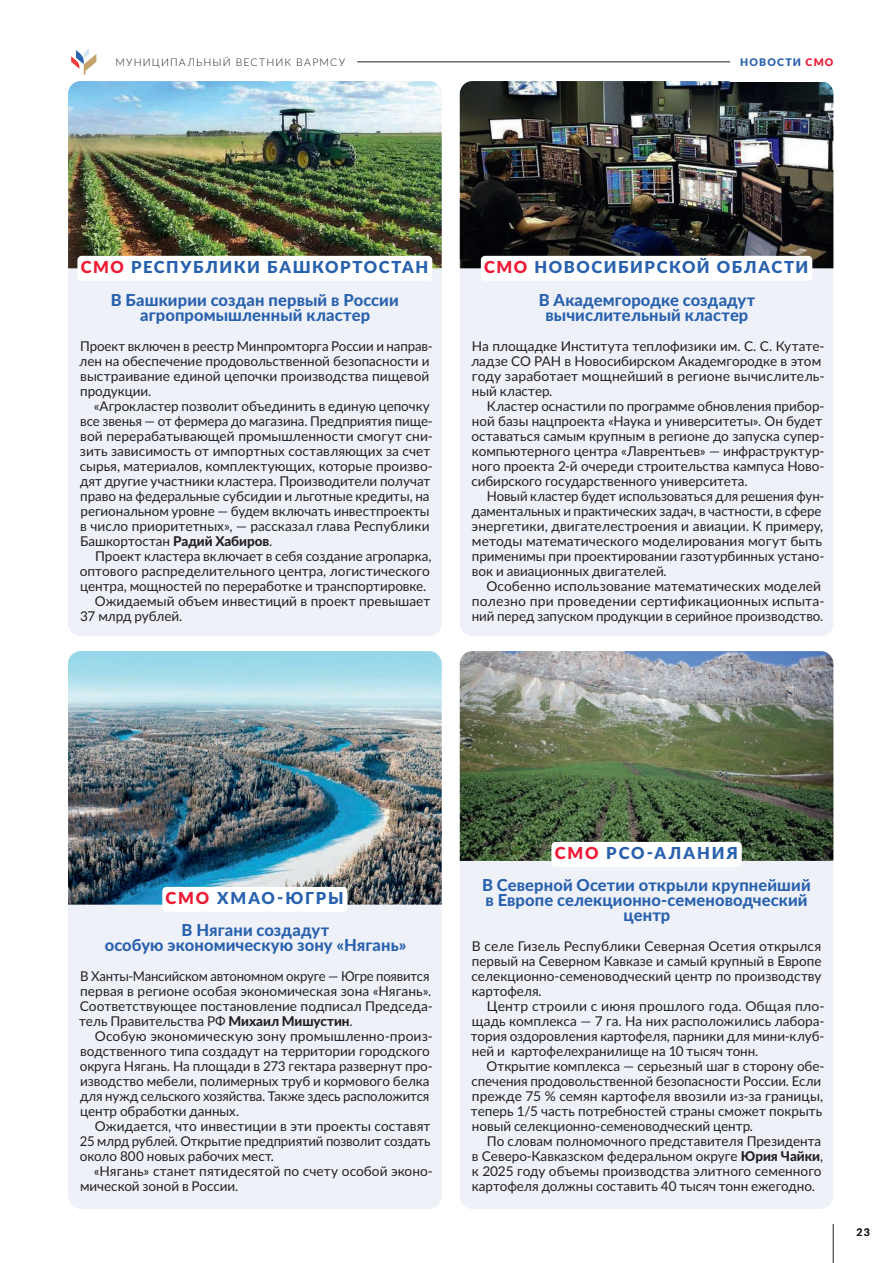
<style>
.page{position:relative;width:893px;height:1263px;background:#fff}
.page>*{position:absolute;margin:0;border:0;box-sizing:border-box;transform-origin:0 0}
.t1{font:800 16.5px/32.7px "Lato";letter-spacing:.005em;color:#2861ae;text-align:center}
.t2{font:13.5px/15px "Lato";color:#231f20}
.t3{font:300 10.5px "Lato";letter-spacing:.11em;color:#231f20}
.t4{font:900 10.5px "Lato";letter-spacing:.11em;color:#2861ae}
.t5{font:700 10.5px "Lato";color:#231f20}
.s1{color:#ed1a35}
.s2{font-weight:900;color:#ed1a35}
.s3{font-weight:900}
.s4{font-weight:800}
</style>
<div class="page">
<div style="left:68px;top:140px;width:374px;height:496px;background:#eff1f8;border-radius:13px"></div>
<div style="left:460px;top:140px;width:373px;height:496px;background:#eff1f8;border-radius:13px"></div>
<div style="left:68px;top:710px;width:374px;height:499px;background:#eff1f8;border-radius:13px"></div>
<div style="left:460px;top:710px;width:373px;height:499px;background:#eff1f8;border-radius:13px"></div>
<img style="left:68px;top:81px;width:374px;height:187px">
<img style="left:460px;top:81px;width:373px;height:187px">
<img style="left:68px;top:651px;width:374px;height:254px">
<img style="left:460px;top:651px;width:373px;height:210px">
<div style="left:77px;top:256px;width:355px;height:25px;background:#fff;border-radius:4px"></div>
<div style="left:481px;top:256px;width:331px;height:25px;background:#fff;border-radius:4px"></div>
<div style="left:162px;top:887px;width:185px;height:25px;background:#fff;border-radius:4px"></div>
<div style="left:551px;top:842px;width:191px;height:25px;background:#fff;border-radius:4px"></div>
<svg style="left:71px;top:48px;width:25px;height:27px"></svg>
<hr style="left:357px;top:62px;width:476px;height:1px;background:#231f20">
<hr style="left:833px;top:1224px;width:1px;height:39px;background:#231f20">
<div style="left:730px;top:51px;width:103px;height:30px;background:#fff"></div>
<p class="t3" style="left:115px;top:55px;width:231px">МУНИЦИПАЛЬНЫЙ ВЕСТНИК ВАРМСУ</p>
<p class="t4" style="left:740px;top:54px;width:95px">НОВОСТИ <span class="s1">СМО</span></p>
<p class="t1" style="left:81px;top:250px;width:349px"><span class="s2">СМО</span> <span class="s3">РЕСПУБЛИКИ БАШКОРТОСТАН<br></span>В Башкирии создан первый в России</p>
<p class="t1" style="left:140px;top:298px;width:231px">агропромышленный кластер</p>
<p class="t2" style="left:80px;top:338px;width:355px">Проект включен в реестр Минпромторга России и направ&shy;лен на обеспечение продовольственной безопасности и выстраивание единой цепочки производства пищевой продукции.</p>
<p class="t2" style="left:80px;top:398px;width:355px;text-indent:14px">«Агрокластер позволит объединить в единую цепочку все звенья — от фермера до магазина. Предприятия пище&shy;вой перерабатывающей промышленности смогут сни&shy;зить зависимость от импортных составляющих за счет сырья, материалов, комплектующих, которые произво&shy;дят другие участники кластера. Производители получат право на федеральные субсидии и льготные кредиты, на региональном уровне — будем включать инвестпроекты в число приоритетных», — рассказал глава Республики Башкортостан <span class="s4">Радий Хабиров</span>.</p>
<p class="t2" style="left:95px;top:548px;width:338px">Проект кластера включает в себя создание агропарка,</p>
<p class="t2" style="left:80px;top:563px;width:352px">оптового распределительного центра, логистического</p>
<p class="t2" style="left:80px;top:578px;width:348px">центра, мощностей по переработке и транспортировке.</p>
<p class="t2" style="left:95px;top:593px;width:337px">Ожидаемый объем инвестиций в проект превышает</p>
<p class="t2" style="left:80px;top:608px;width:104px">37 млрд рублей.</p>
<p class="t1" style="left:484px;top:250px;width:326px"><span class="s2">СМО</span> <span class="s3">НОВОСИБИРСКОЙ ОБЛАСТИ<br></span>В Академгородке создадут</p>
<p class="t1" style="left:545px;top:298px;width:204px">вычислительный кластер</p>
<p class="t2" style="left:471px;top:338px;width:355px">На площадке Института теплофизики им. С. С. Кутате&shy;ладзе СО РАН в Новосибирском Академгородке в этом году заработает мощнейший в регионе вычислитель&shy;ный кластер.</p>
<p class="t2" style="left:471px;top:398px;width:355px;text-indent:15px">Кластер оснастили по программе обновления прибор&shy;ной базы нацпроекта «Наука и университеты». Он будет оставаться самым крупным в регионе до запуска супер&shy;компьютерного центра «Лаврентьев» — инфраструктур&shy;ного проекта 2-й очереди строительства кампуса Ново&shy;сибирского государственного университета.</p>
<p class="t2" style="left:472px;top:488px;width:354px;text-indent:15px">Новый кластер будет использоваться для решения фун&shy;даментальных и практических задач, в частности, в сфере энергетики, двигателестроения и авиации. К примеру, методы математического моделирования могут быть применимы при проектировании газотурбинных устано&shy;вок и авиационных двигателей.</p>
<p class="t2" style="left:472px;top:578px;width:354px;text-indent:15px">Особенно использование математических моделей полезно при проведении сертификационных испыта&shy;ний перед запуском продукции в серийное производство.</p>
<p class="t1" style="left:166px;top:882px;width:180px;line-height:31.7px"><span class="s2">СМО</span> <span class="s3">ХМАО-ЮГРЫ<br></span>В Нягани создадут</p>
<p class="t1" style="left:105px;top:928px;width:303px">особую экономическую зону «Нягань»</p>
<p class="t2" style="left:79px;top:968px;width:355px">В Ханты-Мансийском автономном округе — Югре появится первая в регионе особая экономическая зона «Нягань».<br>Соответствующее постановление подписал Председа&shy;тель Правительства РФ <span class="s4">Михаил Мишустин</span>.</p>
<p class="t2" style="left:80px;top:1028px;width:355px;text-indent:15px">Особую экономическую зону промышленно-произ&shy;водственного типа создадут на территории городского округа Нягань. На площади в 273 гектара развернут про&shy;изводство мебели, полимерных труб и кормового белка для нужд сельского хозяйства. Также здесь расположится центр обработки данных.</p>
<p class="t2" style="left:80px;top:1118px;width:352px;text-align:justify;text-indent:15px">Ожидается, что инвестиции в эти проекты составят 25 млрд рублей. Открытие предприятий позволит создать около 800 новых рабочих мест.</p>
<p class="t2" style="left:80px;top:1163px;width:354px;text-indent:14px">«Нягань» станет пятидесятой по счету особой эконо&shy;мической зоной в России.</p>
<p class="t1" style="left:482px;top:837px;width:330px;line-height:31.7px"><span class="s2">СМО</span> <span class="s3">РСО-АЛАНИЯ<br></span>В Северной Осетии открыли крупнейший</p>
<p class="t1" style="left:485px;top:892px;width:323px;line-height:15px">в Европе селекционно-семеноводческий центр</p>
<p class="t2" style="left:471px;top:938px;width:352px;text-align:justify">В селе Гизель Республики Северная Осетия открылся первый на Северном Кавказе и самый крупный в Европе селекционно-семеноводческий центр по производству картофеля.</p>
<p class="t2" style="left:471px;top:998px;width:355px;text-align:justify;text-indent:16px">Центр строили с июня прошлого года. Общая пло&shy;щадь комплекса — 7 га. На них расположились лабора&shy;тория оздоровления картофеля, парники для мини-клуб&shy;ней и картофелехранилище на 10 тысяч тонн.</p>
<p class="t2" style="left:471px;top:1058px;width:355px;text-indent:16px">Открытие комплекса — серьезный шаг в сторону обе&shy;спечения продовольственной безопасности России. Если прежде 75 % семян картофеля ввозили из-за границы, теперь 1/5 часть потребностей страны сможет покрыть новый селекционно-семеноводческий центр.</p>
<p class="t2" style="left:472px;top:1133px;width:353px;text-indent:15px">По словам полномочного представителя Президента в Северо-Кавказском федеральном округе <span class="s4">Юрия Чайки</span>, к 2025 году объемы производства элитного семенного картофеля должны составить 40 тысяч тонн ежегодно.</p>
<p class="t5" style="left:857px;top:1224px;width:15px">23</p>
</div>
